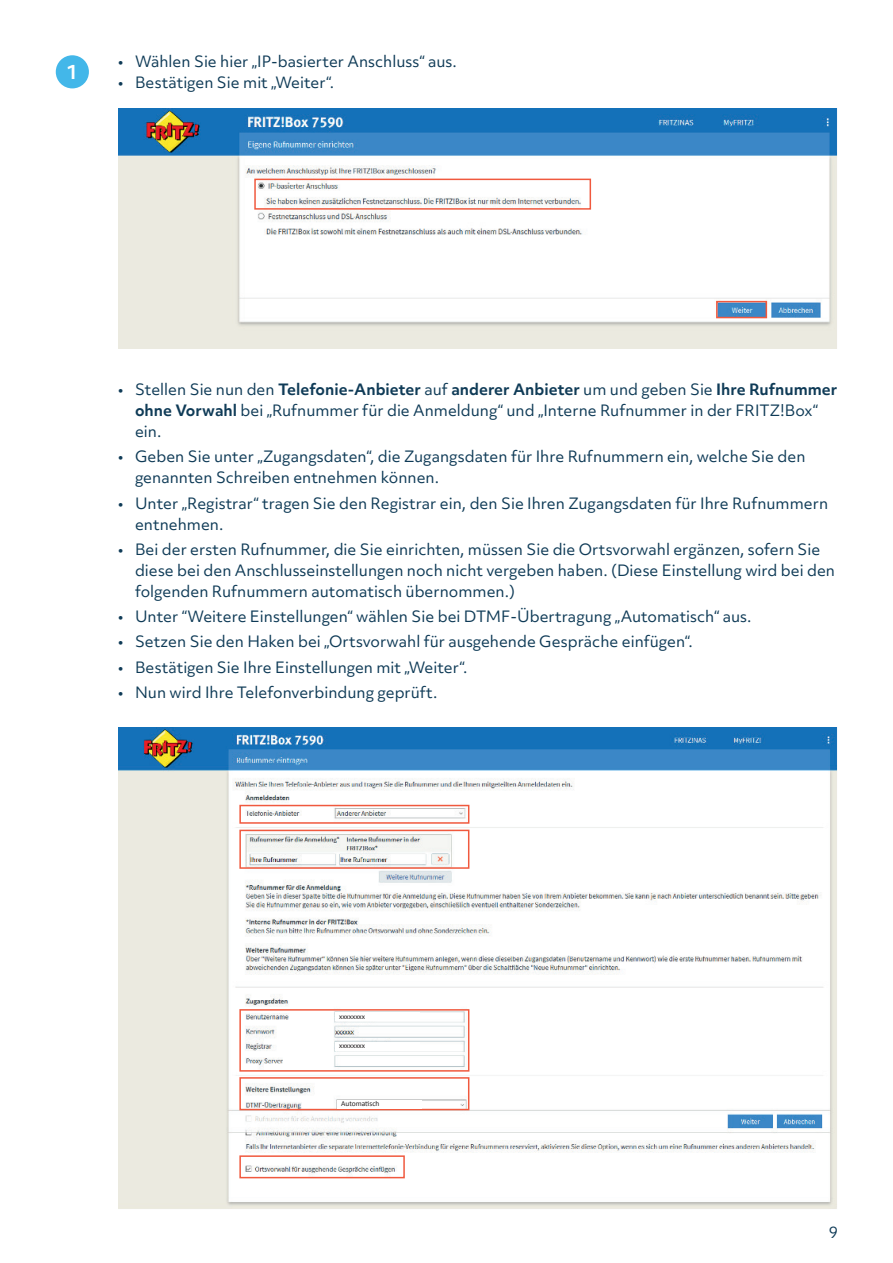
<style>
.page{position:relative;width:893px;height:1263px;background:#fff}
.page>*{position:absolute;margin:0;border:0;box-sizing:border-box;transform-origin:0 0}
.t1{font:700 18.75px "Objektiv Mk 3";color:#fff}
.t2{font:15px/21px "Objektiv Mk 3";color:#0f3b57}
.t3{font:7.5px "Calibri";color:#231f20}
.s1{font-weight:700}
</style>
<div class="page">
<img style="left:118px;top:108px;width:720px;height:241px">
<div style="left:716px;top:301px;width:51px;height:17px;border:2px solid #f0593e"></div>
<div style="left:254px;top:179px;width:337px;height:31px;border:2px solid #f0593e"></div>
<div style="left:56px;top:55px;width:33px;height:33px;background:#43b7e9;border-radius:50%"></div>
<img style="left:118px;top:727px;width:720px;height:482px">
<div style="left:239px;top:805px;width:230px;height:19px;border:2px solid #f0593e"></div>
<div style="left:239px;top:830px;width:230px;height:39px;border:2px solid #f0593e"></div>
<div style="left:239px;top:1009px;width:230px;height:62px;border:2px solid #f0593e"></div>
<div style="left:239px;top:1077px;width:230px;height:33px;border:2px solid #f0593e"></div>
<div style="left:239px;top:1155px;width:166px;height:23px;border:2px solid #f0593e"></div>
<div style="left:335px;top:1042px;width:85px;height:9px;background:#fff"></div>
<div style="left:337px;top:1100px;width:85px;height:8px;background:#fff"></div>
<div style="left:335px;top:1012px;width:85px;height:9px;background:#fff"></div>
<p class="t1" style="left:67px;top:59px;width:13px">1</p>
<p class="t2" style="left:118px;top:51px;width:340px">• Wählen Sie hier „IP-basierter Anschluss“ aus.</p>
<p class="t2" style="left:118px;top:72px;width:218px">• Bestätigen Sie mit „Weiter“.</p>
<p class="t2" style="left:135px;top:379px;width:704px;text-indent:-17px">• Stellen Sie nun den <span class="s1">Telefonie-Anbieter</span> auf <span class="s1">anderer Anbieter</span> um und geben Sie <span class="s1">Ihre Rufnummer ohne Vorwahl</span> bei „Rufnummer für die Anmeldung“ und „Interne Rufnummer in der FRITZ!Box“ ein.</p>
<p class="t2" style="left:135px;top:446px;width:672px;text-indent:-17px">• Geben Sie unter „Zugangsdaten“, die Zugangsdaten für Ihre Rufnummern ein, welche Sie den genannten Schreiben entnehmen können.</p>
<p class="t2" style="left:135px;top:492px;width:695px;text-indent:-17px">• Unter „Registrar“ tragen Sie den Registrar ein, den Sie Ihren Zugangsdaten für Ihre Rufnummern entnehmen.</p>
<p class="t2" style="left:135px;top:539px;width:702px;text-indent:-17px">• Bei der ersten Rufnummer, die Sie einrichten, müssen Sie die Ortsvorwahl ergänzen, sofern Sie diese bei den Anschlusseinstellungen noch nicht vergeben haben. (Diese Einstellung wird bei den folgenden Rufnummern automatisch übernommen.)</p>
<p class="t2" style="left:118px;top:606px;width:635px">• Unter “Weitere Einstellungen“ wählen Sie bei DTMF-Übertragung „Automatisch“ aus.</p>
<p class="t2" style="left:118px;top:631px;width:576px">• Setzen Sie den Haken bei „Ortsvorwahl für ausgehende Gespräche einfügen“.</p>
<p class="t2" style="left:118px;top:656px;width:351px">• Bestätigen Sie Ihre Einstellungen mit „Weiter“.</p>
<p class="t2" style="left:118px;top:682px;width:321px">• Nun wird Ihre Telefonverbindung geprüft.</p>
<p class="t3" style="left:339px;top:1011px;width:27px">xxxxxxxx</p>
<p class="t3" style="left:339px;top:1041px;width:27px">xxxxxxxx</p>
<p class="t3" style="left:341px;top:1099px;width:40px">Automatisch</p>
<p class="t2" style="left:829px;top:1222px;width:11px">9</p>
</div>
